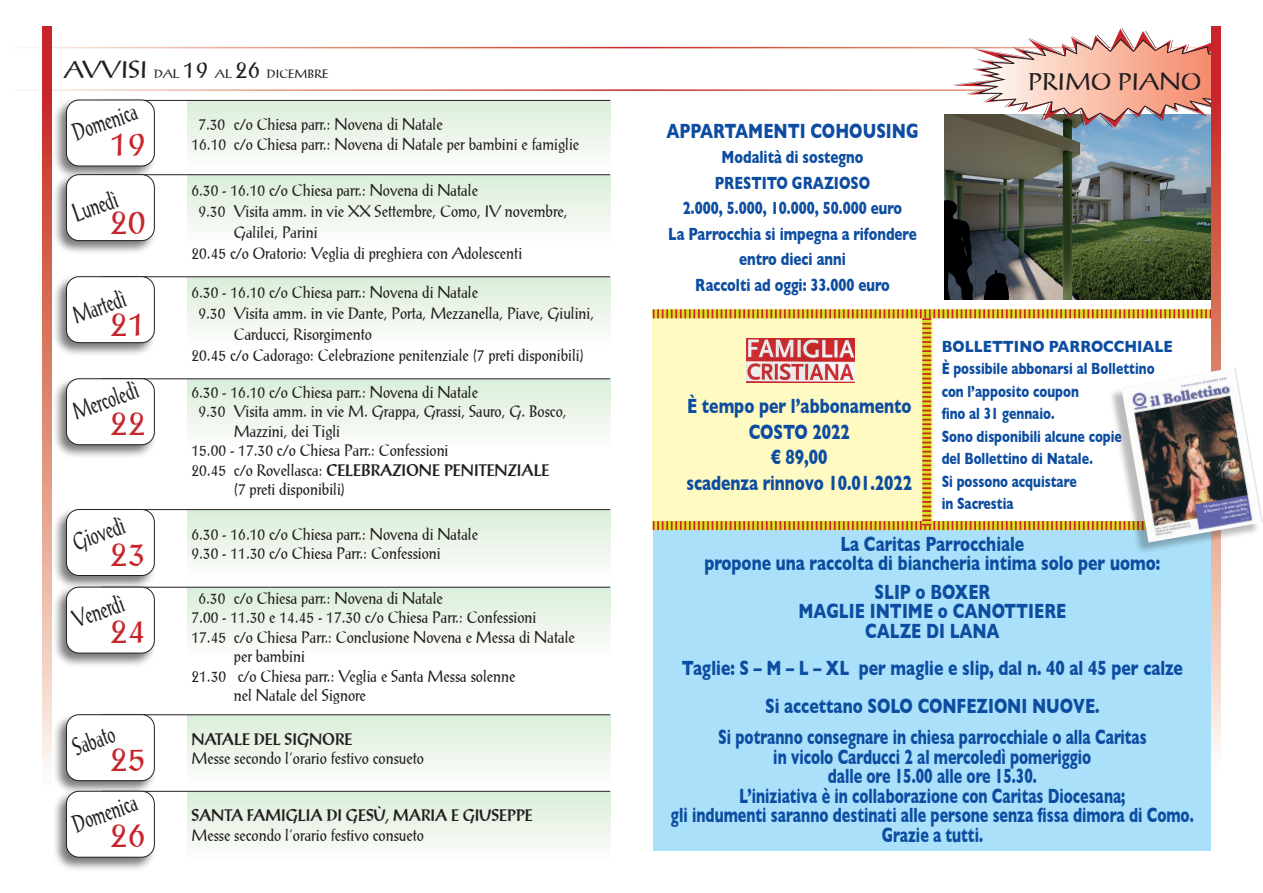
<style>
.page{position:relative;width:1263px;height:893px;background:#fff}
.page>*{position:absolute;margin:0;border:0;box-sizing:border-box;transform-origin:0 0}
.t1{font:34.5px "Prose Antique Plain";color:#c8242b}
.t2{font:24.75px "Prose Antique Plain";color:#231f20;scale:.67 1}
.t3{font:24px "Prose Antique Plain";letter-spacing:.01em;color:#231f20}
.t4{font:700 21px/25.5px "Gill Sans";color:#0d4da1;text-align:center;scale:.75 1}
.t5{font:700 21px/19.5px "Gill Sans";color:#0d4da1;text-align:center;scale:.68 1}
.t6{font:700 18px/25.5px "Gill Sans";color:#0d4da1;text-align:center;scale:.75 1}
.t7{font:16.5px/19.5px "Prose Antique Plain";color:#231f20;scale:.9 1}
.t8{font:700 16.5px/22.5px "Gill Sans";color:#0d4da1;scale:.87 1}
.t9{font:700 16.5px "Prose Antique";color:#231f20;scale:.9 1}
.t10{font:12px "Prose Antique Plain";letter-spacing:.01em;color:#231f20}
.s1{font-size:24px}
.s2{font-family:"Prose Antique Plain";font-weight:400}
</style>
<div class="page">
<img style="left:944px;top:114px;width:268px;height:186px">
<div style="left:653px;top:528px;width:567px;height:322px;background:#aae0f9"></div>
<div style="left:0;top:47px;width:1263px;height:44px;border:2px solid #fff"></div>
<svg style="left:953px;top:28px;width:259px;height:100px"></svg>
<svg style="left:653px;top:309px;width:559px;height:221px"></svg>
<div style="left:1220px;top:17px;width:43px;height:849px;background:#fff"></div>
<svg style="left:1212px;top:26px;width:8px;height:824px;background:#e19187"></svg>
<div style="left:187px;top:101px;width:423px;height:68px;background:linear-gradient(to bottom,#daeeda,#fdfdfc)"></div>
<div style="left:187px;top:175px;width:423px;height:68px;background:linear-gradient(to bottom,#daeed9,#fdfdfb)"></div>
<div style="left:187px;top:277px;width:423px;height:68px;background:linear-gradient(to bottom,#daeed9,#fdfdfb)"></div>
<div style="left:187px;top:379px;width:423px;height:69px;background:linear-gradient(to bottom,#daeed9,#fefdfc)"></div>
<div style="left:187px;top:715px;width:423px;height:68px;background:linear-gradient(to bottom,#daeed9,#fdfdfb)"></div>
<div style="left:187px;top:510px;width:423px;height:68px;background:linear-gradient(to bottom,#daeed9,#fdfdfb)"></div>
<div style="left:187px;top:792px;width:423px;height:68px;background:linear-gradient(to bottom,#daeeda,#fdfdfc)"></div>
<div style="left:187px;top:588px;width:423px;height:68px;background:linear-gradient(to bottom,#daeeda,#fdfdfc)"></div>
<hr style="left:102px;top:100px;width:508px;height:1px;background:#231f20">
<hr style="left:102px;top:174px;width:508px;height:1px;background:#231f20">
<hr style="left:102px;top:276px;width:508px;height:1px;background:#231f20">
<hr style="left:102px;top:378px;width:508px;height:1px;background:#231f20">
<hr style="left:102px;top:714px;width:508px;height:1px;background:#231f20">
<hr style="left:102px;top:509px;width:508px;height:1px;background:#231f20">
<hr style="left:102px;top:791px;width:508px;height:1px;background:#231f20">
<hr style="left:102px;top:587px;width:508px;height:1px;background:#231f20">
<div style="left:52px;top:97px;width:105px;height:84px;background:#231f20;opacity:.6"></div>
<div style="left:66px;top:100px;width:88px;height:66px;background:#fff;border-radius:13px"></div>
<div style="left:66px;top:100px;width:89px;height:66px;border:1px solid #231f20;border-radius:13px"></div>
<div style="left:52px;top:172px;width:105px;height:83px;background:#231f20;opacity:.6"></div>
<div style="left:66px;top:175px;width:88px;height:66px;background:#fff;border-radius:13px"></div>
<div style="left:66px;top:174px;width:89px;height:67px;border:1px solid #231f20;border-radius:13px"></div>
<div style="left:52px;top:274px;width:105px;height:83px;background:#231f20;opacity:.6"></div>
<div style="left:66px;top:277px;width:88px;height:66px;background:#fff;border-radius:13px"></div>
<div style="left:66px;top:276px;width:89px;height:67px;border:1px solid #231f20;border-radius:13px"></div>
<div style="left:52px;top:376px;width:105px;height:83px;background:#231f20;opacity:.6"></div>
<div style="left:66px;top:379px;width:88px;height:66px;background:#fff;border-radius:13px"></div>
<div style="left:66px;top:378px;width:89px;height:67px;border:1px solid #231f20;border-radius:13px"></div>
<div style="left:52px;top:712px;width:105px;height:83px;background:#231f20;opacity:.6"></div>
<div style="left:66px;top:715px;width:88px;height:66px;background:#fff;border-radius:13px"></div>
<div style="left:66px;top:714px;width:89px;height:67px;border:1px solid #231f20;border-radius:13px"></div>
<div style="left:52px;top:507px;width:105px;height:83px;background:#231f20;opacity:.6"></div>
<div style="left:66px;top:509px;width:88px;height:66px;background:#fff;border-radius:13px"></div>
<div style="left:66px;top:509px;width:89px;height:67px;border:1px solid #231f20;border-radius:13px"></div>
<div style="left:52px;top:789px;width:105px;height:83px;background:#231f20;opacity:.6"></div>
<div style="left:66px;top:791px;width:88px;height:66px;background:#fff;border-radius:13px"></div>
<div style="left:66px;top:791px;width:89px;height:66px;border:1px solid #231f20;border-radius:13px"></div>
<div style="left:52px;top:585px;width:105px;height:83px;background:#231f20;opacity:.6"></div>
<div style="left:66px;top:587px;width:88px;height:66px;background:#fff;border-radius:13px"></div>
<div style="left:66px;top:587px;width:89px;height:66px;border:1px solid #231f20;border-radius:13px"></div>
<svg style="left:43px;top:26px;width:8px;height:744px;background:#de8576"></svg>
<div style="left:1108px;top:369px;width:152px;height:185px;background:#231f20;opacity:.3"></div>
<img style="left:1121px;top:367px;width:142px;height:175px">
<img style="left:746px;top:339px;width:108px;height:43px">
<p class="t10" style="left:64px;top:66px;width:266px"><span class="s1">AVVISI</span> DAL <span class="s1">19</span> AL <span class="s1">26</span> DICEMBRE</p>
<h2 class="t2" style="left:69px;top:119px;width:101px;rotate:-20deg">Domenica</h2>
<p class="t7" style="left:191px;top:115px;width:432px;text-indent:7px">7.30 c/o Chiesa parr.: Novena di Natale<br>16.10 c/o Chiesa parr.: Novena di Natale per bambini e famiglie</p>
<p class="t7" style="left:191px;top:180px;width:320px">6.30 - 16.10 c/o Chiesa parr.: Novena di Natale</p>
<p class="t7" style="left:198px;top:201px;width:412px">9.30 Visita amm. in vie XX Settembre, Como, IV novembre,</p>
<p class="t7" style="left:234px;top:222px;width:94px">Galilei, Parini</p>
<p class="t7" style="left:191px;top:243px;width:369px">20.45 c/o Oratorio: Veglia di preghiera con Adolescenti</p>
<p class="t7" style="left:191px;top:282px;width:320px">6.30 - 16.10 c/o Chiesa parr.: Novena di Natale</p>
<p class="t7" style="left:198px;top:303px;width:441px">9.30 Visita amm. in vie Dante, Porta, Mezzanella, Piave, Giulini,</p>
<p class="t7" style="left:234px;top:324px;width:155px">Carducci, Risorgimento</p>
<p class="t7" style="left:191px;top:345px;width:438px">20.45 c/o Cadorago: Celebrazione penitenziale (7 preti disponibili)</p>
<p class="t7" style="left:191px;top:382px;width:320px">6.30 - 16.10 c/o Chiesa parr.: Novena di Natale</p>
<p class="t7" style="left:198px;top:402px;width:411px">9.30 Visita amm. in vie M. Grappa, Grassi, Sauro, G. Bosco,</p>
<p class="t7" style="left:234px;top:421px;width:120px">Mazzini, dei Tigli</p>
<p class="t7" style="left:191px;top:441px;width:287px">15.00 - 17.30 c/o Chiesa Parr.: Confessioni</p>
<p class="t9" style="left:191px;top:460px;width:399px"><span class="s2">20.45 c/o Rovellasca:</span> CELEBRAZIONE PENITENZIALE</p>
<p class="t7" style="left:234px;top:480px;width:125px">(7 preti disponibili)</p>
<h1 class="t1" style="left:110px;top:123px;width:37px">19</h1>
<h2 class="t2" style="left:69px;top:200px;width:70px;rotate:-20deg">Lunedì</h2>
<h1 class="t1" style="left:110px;top:201px;width:37px">20</h1>
<h2 class="t2" style="left:69px;top:302px;width:83px;rotate:-20deg">Martedì</h2>
<h1 class="t1" style="left:110px;top:303px;width:37px">21</h1>
<h2 class="t2" style="left:69px;top:398px;width:103px;rotate:-20deg">Mercoledì</h2>
<h1 class="t1" style="left:110px;top:402px;width:37px">22</h1>
<h2 class="t2" style="left:69px;top:529px;width:81px;rotate:-20deg">Giovedì</h2>
<h1 class="t1" style="left:110px;top:533px;width:37px">23</h1>
<h2 class="t2" style="left:69px;top:606px;width:80px;rotate:-20deg">Venerdì</h2>
<h1 class="t1" style="left:110px;top:611px;width:37px">24</h1>
<h2 class="t2" style="left:69px;top:734px;width:66px;rotate:-20deg">Sabato</h2>
<h1 class="t1" style="left:110px;top:738px;width:37px">25</h1>
<h2 class="t2" style="left:69px;top:810px;width:101px;rotate:-20deg">Domenica</h2>
<h1 class="t1" style="left:110px;top:815px;width:37px">26</h1>
<p class="t7" style="left:191px;top:524px;width:320px">6.30 - 16.10 c/o Chiesa parr.: Novena di Natale<br>9.30 - 11.30 c/o Chiesa Parr.: Confessioni</p>
<p class="t7" style="left:198px;top:588px;width:273px">6.30 c/o Chiesa parr.: Novena di Natale</p>
<p class="t7" style="left:191px;top:608px;width:385px">7.00 - 11.30 e 14.45 - 17.30 c/o Chiesa Parr.: Confessioni</p>
<p class="t7" style="left:191px;top:627px;width:428px">17.45 c/o Chiesa Parr.: Conclusione Novena e Messa di Natale</p>
<p class="t7" style="left:234px;top:647px;width:80px">per bambini</p>
<p class="t7" style="left:191px;top:666px;width:362px">21.30 c/o Chiesa parr.: Veglia e Santa Messa solenne</p>
<p class="t7" style="left:234px;top:686px;width:148px">nel Natale del Signore</p>
<p class="t9" style="left:191px;top:729px;width:181px">NATALE DEL SIGNORE</p>
<p class="t7" style="left:191px;top:749px;width:260px">Messe secondo l’orario festivo consueto</p>
<p class="t9" style="left:191px;top:806px;width:381px">SANTA FAMIGLIA DI GESÙ, MARIA E GIUSEPPE</p>
<p class="t7" style="left:191px;top:825px;width:260px">Messe secondo l’orario festivo consueto</p>
<p class="t4" style="left:666px;top:118px;width:338px">APPARTAMENTI COHOUSING</p>
<p class="t6" style="left:668px;top:144px;width:333px">Modalità di sostegno<br>PRESTITO GRAZIOSO<br>2.000, 5.000, 10.000, 50.000 euro<br>La Parrocchia si impegna a rifondere entro dieci anni<br>Raccolti ad oggi: 33.000 euro</p>
<p class="t4" style="left:686px;top:393px;width:302px">È tempo per l’abbonamento<br>COSTO 2022<br>€ 89,00<br>scadenza rinnovo 10.01.2022</p>
<h3 class="t3" style="left:1028px;top:67px;width:174px">PRIMO PIANO</h3>
<p class="t8" style="left:942px;top:334px;width:267px">BOLLETTINO PARROCCHIALE<br>È possibile abbonarsi al Bollettino con l’apposito coupon<br>fino al 31 gennaio.<br>Sono disponibili alcune copie<br>del Bollettino di Natale.<br>Si possono acquistare<br>in Sacrestia</p>
<p class="t4" style="left:704px;top:534px;width:609px;line-height:19.5px">La Caritas Parrocchiale<br>propone una raccolta di biancheria intima solo per uomo:</p>
<p class="t4" style="left:798px;top:582px;width:359px;line-height:19.5px">SLIP o BOXER<br>MAGLIE INTIME o CANOTTIERE<br>CALZE DI LANA</p>
<p class="t4" style="left:682px;top:649px;width:669px;line-height:37.5px">Taglie: S – M – L – XL per maglie e slip, dal n. 40 al 45 per calze<br>Si accettano SOLO CONFEZIONI NUOVE.</p>
<p class="t5" style="left:671px;top:727px;width:770px">Si potranno consegnare in chiesa parrocchiale o alla Caritas<br>in vicolo Carducci 2 al mercoledì pomeriggio<br>dalle ore 15.00 alle ore 15.30.<br>L’iniziativa è in collaborazione con Caritas Diocesana;<br>gli indumenti saranno destinati alle persone senza fissa dimora di Como.<br>Grazie a tutti.</p>
</div>
